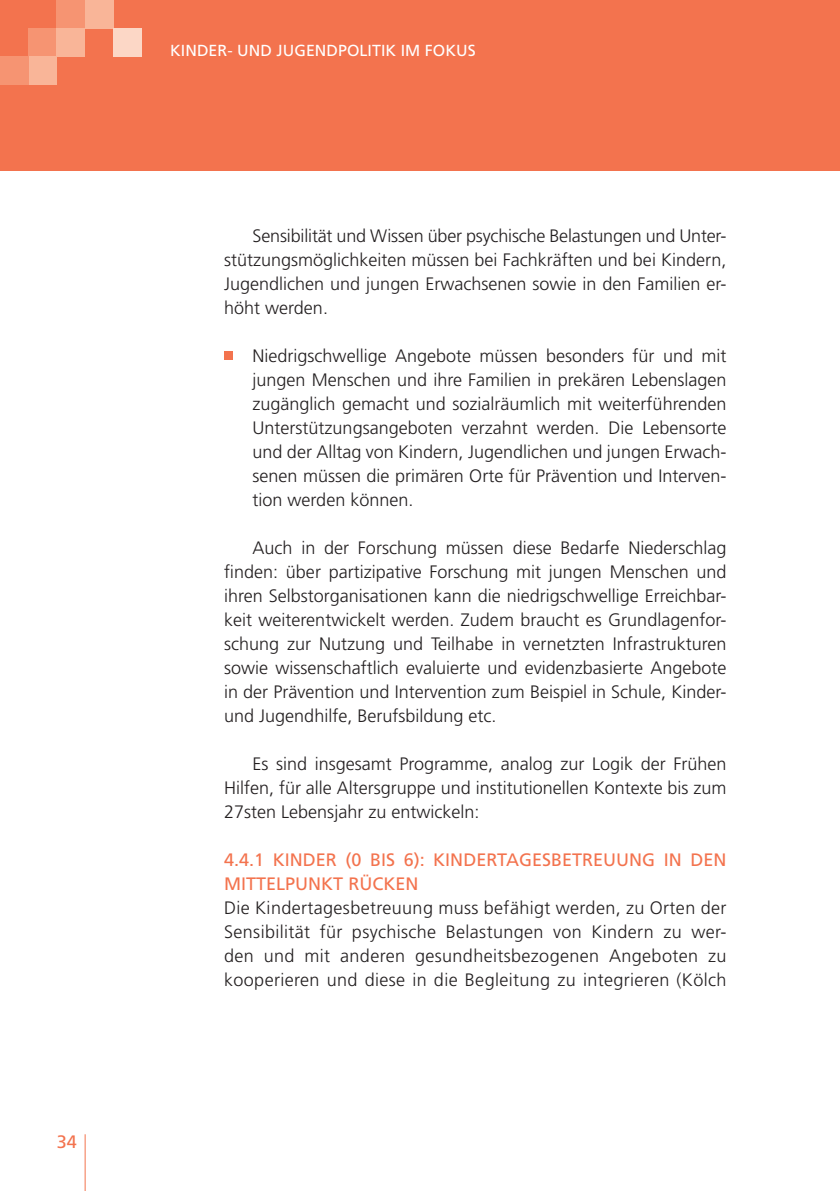
<style>
.page{position:relative;width:840px;height:1191px;background:#fff}
.page>*{position:absolute;margin:0;border:0;box-sizing:border-box;transform-origin:0 0}
.t1{font:300 18px/24px "Frutiger LT Std";color:#231f20;text-align:justify}
.t2{font:18px/24px "Frutiger LT Std";color:#f3734e}
.t3{font:16px "Frutiger LT Std";color:#fff}
</style>
<div class="page">
<div style="left:0;top:0;width:839px;height:170px;background:#f3734e"></div>
<div style="left:57px;top:0;width:28px;height:28px;background:#f69472"></div>
<div style="left:85px;top:0;width:28px;height:28px;background:#f9b598"></div>
<div style="left:28px;top:28px;width:29px;height:29px;background:#f69472"></div>
<div style="left:28px;top:57px;width:29px;height:28px;background:#f9b598"></div>
<div style="left:113px;top:28px;width:29px;height:29px;background:#fcd7c6"></div>
<div style="left:0;top:57px;width:28px;height:28px;background:#f69472"></div>
<div style="left:57px;top:28px;width:28px;height:29px;background:#f9b598"></div>
<hr style="left:85px;top:1134px;width:1px;height:57px;background:#f3734e">
<div style="left:224px;top:352px;width:8px;height:8px;background:#f3734e"></div>
<p class="t2" style="left:57px;top:1129px;width:22px">34</p>
<p class="t3" style="left:170px;top:41px;width:307px">KINDER- UND JUGENDPOLITIK IM FOKUS</p>
<p class="t1" style="left:224px;top:224px;width:503px;text-indent:28px">Sensibilität und Wissen über psychische Belastungen und Unter&shy;stützungsmöglichkeiten müssen bei Fachkräften und bei Kindern, Jugendlichen und jungen Erwachsenen sowie in den Familien er&shy;höht werden.</p>
<p class="t1" style="left:252px;top:344px;width:475px">Niedrigschwellige Angebote müssen besonders für und mit jungen Menschen und ihre Familien in prekären Lebenslagen zugänglich gemacht und sozialräumlich mit weiterführenden Unterstützungsangeboten verzahnt werden. Die Lebensorte und der Alltag von Kindern, Jugendlichen und jungen Erwach&shy;senen müssen die primären Orte für Prävention und Interven&shy;tion werden können.</p>
<p class="t1" style="left:224px;top:536px;width:503px;text-indent:28px">Auch in der Forschung müssen diese Bedarfe Niederschlag finden: über partizipative Forschung mit jungen Menschen und ihren Selbstorganisationen kann die niedrigschwellige Erreichbar&shy;keit weiterentwickelt werden. Zudem braucht es Grundlagenfor&shy;schung zur Nutzung und Teilhabe in vernetzten Infrastrukturen sowie wissenschaftlich evaluierte und evidenzbasierte Angebote in der Prävention und Intervention zum Beispiel in Schule, Kinder&shy;und Jugendhilfe, Berufsbildung etc.</p>
<p class="t1" style="left:224px;top:752px;width:503px;text-indent:28px">Es sind insgesamt Programme, analog zur Logik der Frühen Hilfen, für alle Altersgruppe und institutionellen Kontexte bis zum 27sten Lebensjahr zu entwickeln:</p>
<p class="t2" style="left:224px;top:848px;width:503px">4.4.1 KINDER (0 BIS 6): KINDERTAGESBETREUUNG IN DEN<br>MITTELPUNKT RÜCKEN</p>
<p class="t1" style="left:224px;top:896px;width:503px">Die Kindertagesbetreuung muss befähigt werden, zu Orten der Sensibilität für psychische Belastungen von Kindern zu wer&shy;den und mit anderen gesundheitsbezogenen Angeboten zu kooperieren und diese in die Begleitung zu integrieren (Kölch</p>
</div>
